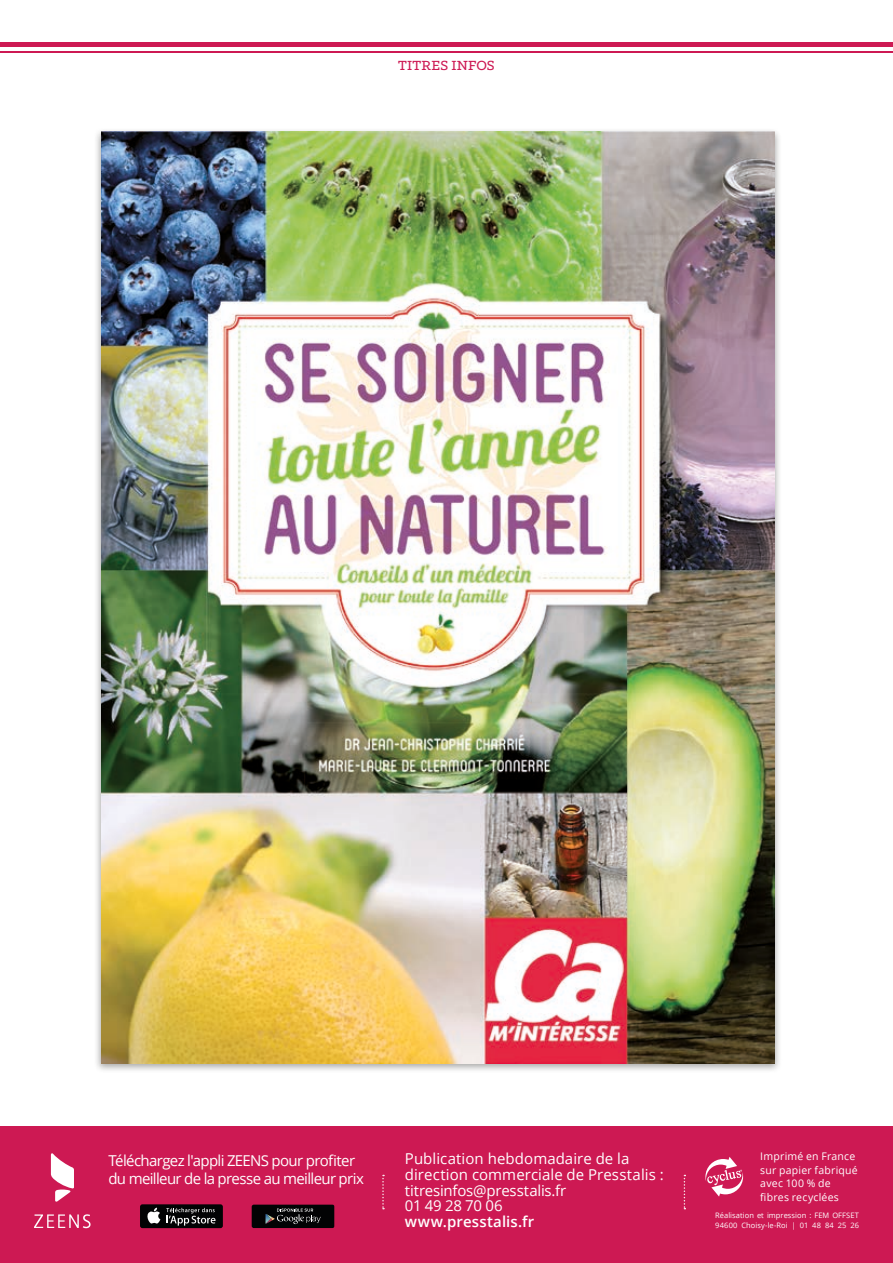
<style>
.page{position:relative;width:893px;height:1263px;background:#fff}
.page>*{position:absolute;margin:0;border:0;box-sizing:border-box;transform-origin:0 0}
.t1{font:15px/15.8px "Open Sans";letter-spacing:.005em;color:#fff}
.t2{font:15px/18px "Open Sans";letter-spacing:-.04em;color:#fff}
.t3{font:600 15px "Open Sans";letter-spacing:.01em;color:#fff}
.t4{font:500 15px "Klinic Slab";letter-spacing:.015em;color:#cd1953}
.t5{font:10.5px/13.5px "Open Sans";letter-spacing:.02em;color:#fff}
.t6{font:7.5px/10.5px "Open Sans";letter-spacing:.005em;color:#fff}
</style>
<div class="page">
<div style="left:94px;top:128px;width:688px;height:945px;background:#1d1d1b;opacity:.4"></div>
<img style="left:101px;top:132px;width:674px;height:931px">
<hr style="left:0;top:43px;width:893px;height:4px;background:#cd1953">
<hr style="left:0;top:51px;width:893px;height:1px;background:#cd1953">
<div style="left:0;top:1126px;width:893px;height:137px;background:#cd1953"></div>
<svg style="left:51px;top:1153px;width:23px;height:49px"></svg>
<svg style="left:34px;top:1214px;width:57px;height:14px"></svg>
<div style="left:140px;top:1204px;width:83px;height:24px;background:#020304;border-radius:2px"></div>
<svg style="left:147px;top:1208px;width:13px;height:15px"></svg>
<svg style="left:166px;top:1208px;width:50px;height:17px"></svg>
<svg style="left:382px;top:1175px;width:2px;height:34px"></svg>
<svg style="left:705px;top:1157px;width:38px;height:39px"></svg>
<svg style="left:684px;top:1175px;width:1px;height:34px"></svg>
<div style="left:252px;top:1204px;width:83px;height:24px;background:#020304;border-radius:2px"></div>
<svg style="left:265px;top:1208px;width:56px;height:16px"></svg>
<p class="t4" style="left:398px;top:56px;width:98px">TITRES INFOS</p>
<p class="t2" style="left:108px;top:1151px;width:257px">Téléchargez l'appli ZEENS pour profiter du meilleur de la presse au meilleur prix</p>
<p class="t1" style="left:405px;top:1150px;width:260px">Publication hebdomadaire de la direction commerciale de Presstalis : titresinfos@presstalis.fr<br>01 49 28 70 06</p>
<p class="t3" style="left:405px;top:1211px;width:131px">www.presstalis.fr</p>
<p class="t5" style="left:760px;top:1149px;width:99px">Imprimé en France sur papier fabriqué avec 100 % de fibres recyclées</p>
<p class="t6" style="left:715px;top:1209px;width:145px">Réalisation et impression : FEM OFFSET<br>94600 Choisy-le-Roi | 01 48 84 25 26</p>
</div>
